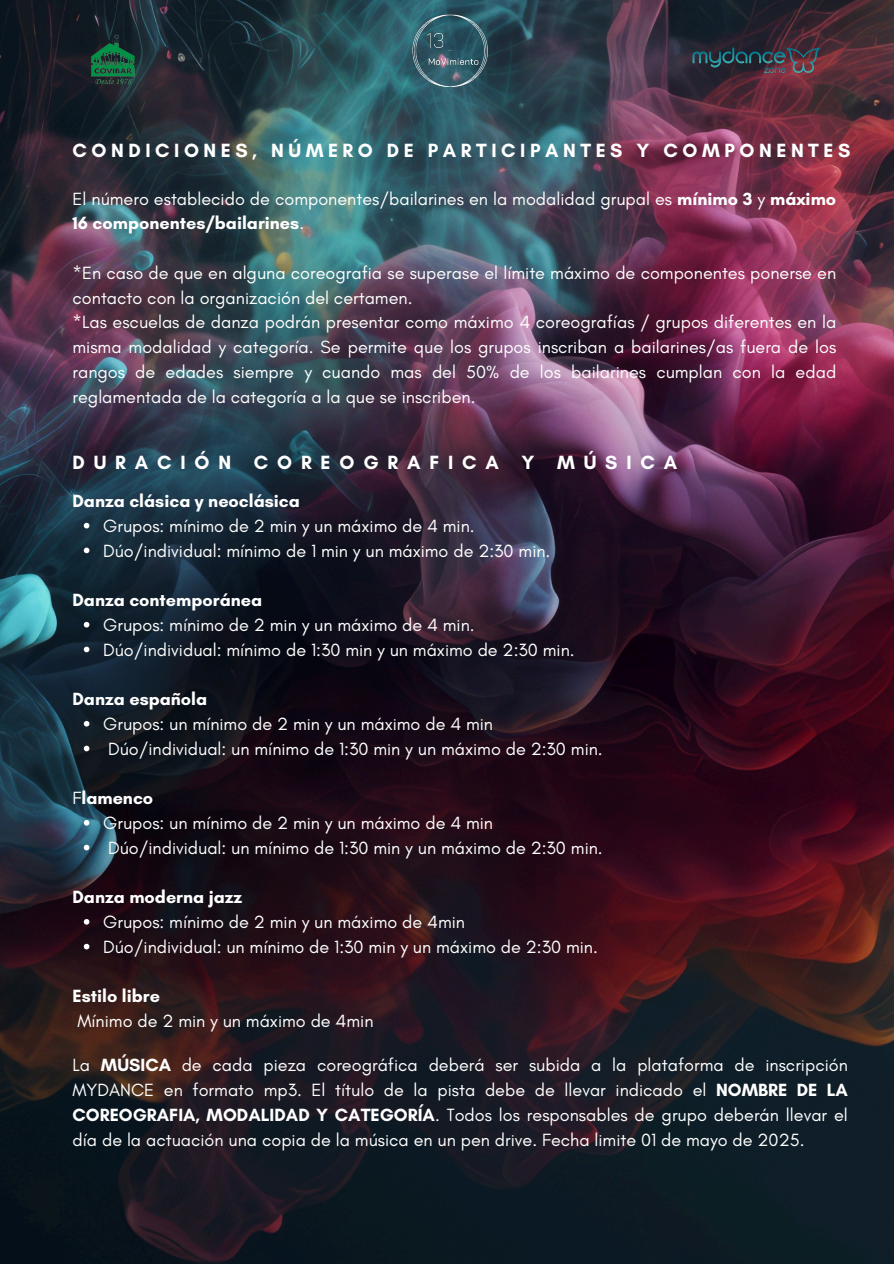
<style>
.page{position:relative;width:894px;height:1264px;background:#fff}
.page>*{position:absolute;margin:0;border:0;box-sizing:border-box;transform-origin:0 0}
.t1{font:700 19.5px "Glacial Indifference";letter-spacing:.235em;color:#fff}
.t2{font:700 19.5px "Glacial Indifference";letter-spacing:.455em;color:#fff}
.t3{font:18px/24.8px "Glacial Indifference";color:#fff;text-align:justify}
.t4{font:700 18px "Glacial Indifference";color:#fff}
.s1{font-weight:700}
.s2{font-weight:400}
</style>
<div class="page">
<img style="left:0;top:0;width:893px;height:1263px">
<img style="left:370px;top:0;width:154px;height:97px">
<svg style="left:84px;top:523px;width:5px;height:5px"></svg>
<svg style="left:84px;top:547px;width:5px;height:6px"></svg>
<svg style="left:84px;top:622px;width:5px;height:5px"></svg>
<svg style="left:84px;top:646px;width:5px;height:6px"></svg>
<svg style="left:84px;top:721px;width:5px;height:5px"></svg>
<svg style="left:84px;top:745px;width:5px;height:6px"></svg>
<svg style="left:84px;top:820px;width:5px;height:5px"></svg>
<svg style="left:84px;top:844px;width:5px;height:6px"></svg>
<svg style="left:84px;top:919px;width:5px;height:5px"></svg>
<svg style="left:84px;top:943px;width:5px;height:6px"></svg>
<img style="left:89px;top:31px;width:48px;height:58px">
<svg style="left:692px;top:48px;width:128px;height:26px;background:#393c48"></svg>
<p class="t1" style="left:72px;top:139px;width:779px">CONDICIONES, NÚMERO DE PARTICIPANTES Y COMPONENTES</p>
<p class="t3" style="left:72px;top:186px;width:765px">El número establecido de componentes/bailarines en la modalidad grupal es <span class="s1">mínimo 3</span> y <span class="s1">máximo<br>16 componentes/bailarines</span>.</p>
<h2 class="t3" style="left:72px;top:260px;width:765px">*En caso de que en alguna coreografia se superase el límite máximo de componentes ponerse en contacto con la organización del certamen.</h2>
<p class="t3" style="left:72px;top:310px;width:765px">*Las escuelas de danza podrán presentar como máximo 4 coreografías / grupos diferentes en la misma modalidad y categoría. Se permite que los grupos inscriban a bailarines/as fuera de los rangos de edades siempre y cuando mas del 50% de los bailarines cumplan con la edad reglamentada de la categoría a la que se inscriben.</p>
<p class="t2" style="left:72px;top:451px;width:606px">DURACIÓN COREOGRAFICA Y MÚSICA</p>
<p class="t4" style="left:72px;top:490px;width:229px">Danza clásica y neoclásica</p>
<p class="t3" style="left:103px;top:513px;width:373px">Grupos: mínimo de 2 min y un máximo de 4 min.</p>
<p class="t3" style="left:103px;top:538px;width:448px">Dúo/individual: mínimo de 1 min y un máximo de 2:30 min.</p>
<h1 class="t4" style="left:72px;top:589px;width:191px">Danza contemporánea</h1>
<p class="t3" style="left:103px;top:612px;width:373px">Grupos: mínimo de 2 min y un máximo de 4 min.</p>
<p class="t3" style="left:103px;top:637px;width:473px">Dúo/individual: mínimo de 1:30 min y un máximo de 2:30 min.</p>
<p class="t4" style="left:72px;top:688px;width:136px">Danza española</p>
<h2 class="t3" style="left:103px;top:711px;width:391px">Grupos: un mínimo de 2 min y un máximo de 4 min</h2>
<p class="t3" style="left:108px;top:736px;width:496px">Dúo/individual: un mínimo de 1:30 min y un máximo de 2:30 min.</p>
<p class="t4" style="left:72px;top:787px;width:82px"><span class="s2">F</span>lamenco</p>
<h2 class="t3" style="left:103px;top:810px;width:391px">Grupos: un mínimo de 2 min y un máximo de 4 min</h2>
<p class="t3" style="left:108px;top:835px;width:496px">Dúo/individual: un mínimo de 1:30 min y un máximo de 2:30 min.</p>
<p class="t4" style="left:72px;top:886px;width:171px">Danza moderna jazz</p>
<h2 class="t3" style="left:103px;top:909px;width:363px">Grupos: mínimo de 2 min y un máximo de 4min</h2>
<p class="t3" style="left:103px;top:934px;width:496px">Dúo/individual: un mínimo de 1:30 min y un máximo de 2:30 min.</p>
<p class="t4" style="left:72px;top:985px;width:89px">Estilo libre</p>
<p class="t3" style="left:77px;top:1008px;width:297px">Mínimo de 2 min y un máximo de 4min</p>
<p class="t3" style="left:72px;top:1052px;width:776px">La <span class="s1">MÚSICA</span> de cada pieza coreográfica deberá ser subida a la plataforma de inscripción MYDANCE en formato mp3. El título de la pista debe de llevar indicado el <span class="s1">NOMBRE DE LA COREOGRAFIA, MODALIDAD Y CATEGORÍA</span>. Todos los responsables de grupo deberán llevar el día de la actuación una copia de la música en un pen drive. Fecha limite 01 de mayo de 2025.</p>
</div>
